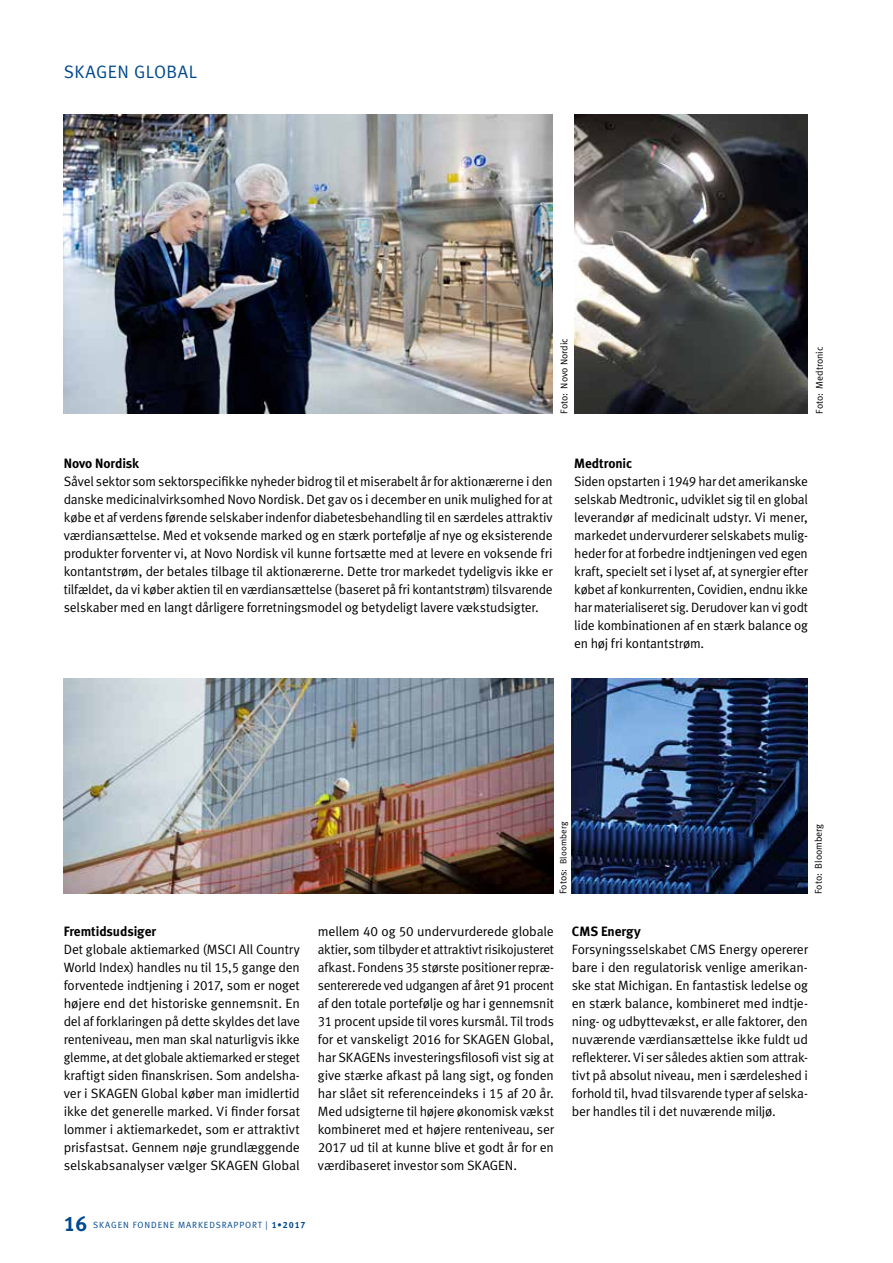
<style>
.page{position:relative;width:893px;height:1263px;background:#fff}
.page>*{position:absolute;margin:0;border:0;box-sizing:border-box;transform-origin:0 0}
.t1{font:21px "Meta Bold LF";color:#00498d}
.t2{font:18px "Meta Normal LF";letter-spacing:.02em;color:#00498d}
.t3{font:13.5px/18px "Meta Normal LF";letter-spacing:-.01em;color:#000;text-align:justify}
.t4{font:13.5px "Meta Bold LF";letter-spacing:-.005em;color:#000}
.t5{font:9.75px "Meta Normal LF";color:#000}
.t6{font:9px "Meta Normal LF";letter-spacing:.1em;color:#00498d}
.t7{font:9px "Meta Normal LF";letter-spacing:.02em;color:#000}
.s1{font-size:9.75px}
.s2{font-style:inherit}
.s3{font-family:"Meta Bold LF"}
</style>
<div class="page">
<img style="left:64px;top:115px;width:489px;height:299px">
<img style="left:574px;top:115px;width:234px;height:299px">
<img style="left:64px;top:678px;width:490px;height:216px">
<img style="left:572px;top:678px;width:236px;height:216px">
<h2 class="t2" style="left:64px;top:61px;width:135px">SKAGEN GLOBAL</h2>
<p class="t5" style="left:558px;top:414px;width:77px;rotate:-90deg">Foto: Novo Nordic</p>
<p class="t5" style="left:814px;top:414px;width:68px;rotate:-90deg">Foto: Medtronic</p>
<p class="t4" style="left:64px;top:455px;width:77px">Novo Nordisk</p>
<p class="t3" style="left:64px;top:472px;width:490px">Såvel sektor som sektorspecifikke nyheder bidrog til et miserabelt år for aktionærerne i den danske medicinalvirksomhed Novo Nordisk. Det gav os i december en unik mulighed for at købe et af verdens førende selskaber indenfor diabetesbehandling til en særdeles attraktiv værdiansættelse. Med et voksende marked og en stærk portefølje af nye og eksisterende produkter forventer vi, at Novo Nordisk vil kunne fortsætte med at levere en voksende fri kontantstrøm, der betales tilbage til aktionærerne. Dette tror markedet tydeligvis ikke er tilfældet, da vi køber aktien til en værdiansættelse (baseret på fri kontantstrøm) tilsvarende selskaber med en langt dårligere forretningsmodel og betydeligt lavere vækstudsigter.</p>
<p class="t4" style="left:574px;top:455px;width:60px">Medtronic</p>
<p class="t3" style="left:574px;top:472px;width:235px">Siden opstarten i 1949 har det amerikanske selskab Medtronic, udviklet sig til en global leverandør af medicinalt udstyr. Vi mener, markedet undervurderer selskabets mulig&shy;heder for at forbedre indtjeningen ved egen kraft, specielt set i lyset af, at synergier efter købet af konkurrenten, Covidien, endnu ikke har materialiseret sig. Derudover kan vi godt lide kombinationen af en stærk balance og en høj fri kontantstrøm.</p>
<p class="t4" style="left:64px;top:923px;width:94px">Fremtidsudsiger</p>
<p class="t3" style="left:64px;top:940px;width:238px">Det globale aktiemarked (MSCI All Country World Index) handles nu til 15,5 gange den forventede indtjening i 2017, som er noget højere end det historiske gennemsnit. En del af forklaringen på dette skyldes det lave renteniveau, men man skal naturligvis ikke glemme, at det globale aktiemarked er steget kraftigt siden finanskrisen. Som andelsha&shy;ver i SKAGEN Global køber man imidlertid ikke det generelle marked. Vi finder forsat lommer i aktiemarkedet, som er attraktivt prisfastsat. Gennem nøje grundlæggende selskabsanalyser vælger SKAGEN Global</p>
<p class="t7" style="left:558px;top:894px;width:74px;rotate:-90deg"><span class="s1">Fotos:</span> Bloomberg</p>
<p class="t5" style="left:813px;top:894px;width:72px;rotate:-90deg">Foto: Bloomberg</p>
<p class="t3" style="left:318px;top:922px;width:238px">mellem 40 og 50 undervurderede globale aktier, som tilbyder et attraktivt risikojusteret afkast. Fondens 35 største positioner repræ&shy;sentererede ved udgangen af året 91 procent af den totale portefølje og har i gennemsnit 31 procent upside til vores kursmål. Til trods for et vanskeligt 2016 for SKAGEN Global, har SKAGENs investeringsfilosofi vist sig at give stærke afkast på lang sigt, og fonden har slået sit referenceindeks i 15 af 20 år.<br>Med udsigterne til højere økonomisk vækst kombineret med et højere renteniveau, ser 2017 ud til at kunne blive et godt år for en værdibaseret investor som SKAGEN.</p>
<p class="t4" style="left:572px;top:923px;width:70px">CMS Energy</p>
<p class="t3" style="left:572px;top:940px;width:238px">Forsyningsselskabet CMS Energy opererer bare i den regulatorisk venlige amerikan&shy;ske stat Michigan. En fantastisk ledelse og en stærk balance, kombineret med indtje&shy;ning- og udbyttevækst, er alle faktorer, den nuværende værdiansættelse ikke fuldt ud reflekterer. Vi ser således aktien som attrak&shy;tivt på absolut niveau, men i særdeleshed i forhold til, hvad tilsvarende typer af selska&shy;ber handles til i det nuværende miljø.</p>
<h1 class="t1" style="left:64px;top:1210px;width:25px">16</h1>
<p class="t6" style="left:93px;top:1220px;width:214px"><span class="s2">SKAGEN F</span>ONDENE <span class="s2">MAR</span>KEDSRAPPORT <span class="s2">|</span> <span class="s3">1•2017</span></p>
</div>
